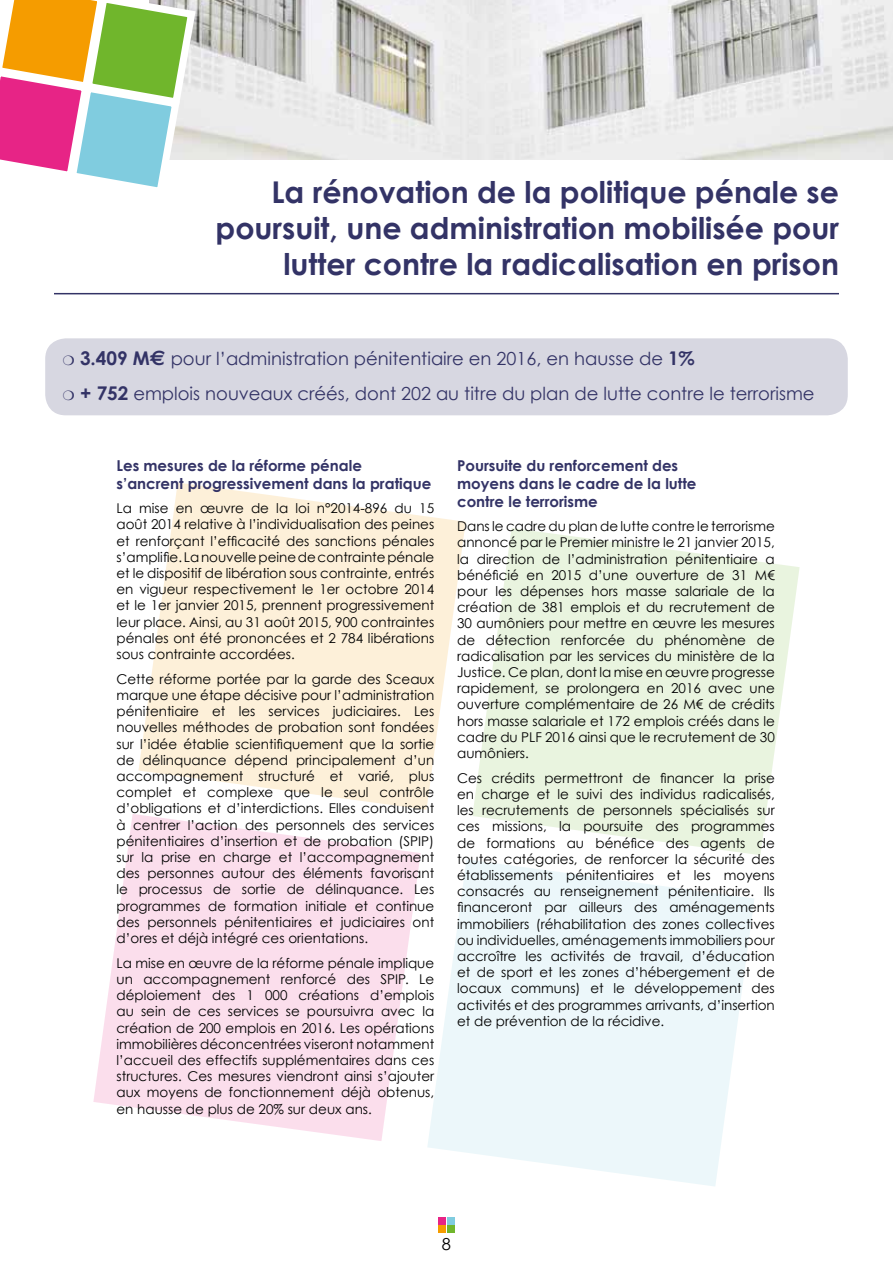
<style>
.page{position:relative;width:893px;height:1263px;background:#fff}
.page>*{position:absolute;margin:0;border:0;box-sizing:border-box;transform-origin:0 0}
.t1{font:700 30px/36px "Century Gothic";color:#336;text-align:right}
.t2{font:18px/35.4px "Century Gothic";color:#336}
.t3{font:16.5px "Century Gothic";color:#000}
.t4{font:700 15px/18px "Century Gothic";color:#336}
.t5{font:13.5px/16.2px "Century Gothic";color:#000;text-align:justify}
.s1{font-weight:700;font-size:18.9px}
.s2{font-family:"Euro Sans";font-weight:700;font-size:21px}
</style>
<div class="page">
<div style="left:438px;top:1226px;width:8px;height:7px;background:#f59c00"></div>
<div style="left:447px;top:1226px;width:8px;height:7px;background:#70b62c"></div>
<div style="left:438px;top:1217px;width:8px;height:7px;background:#e72486"></div>
<div style="left:447px;top:1217px;width:8px;height:7px;background:#80ccdf"></div>
<div style="left:45px;top:338px;width:803px;height:77px;background:#d7d7e1;border-radius:21px"></div>
<svg style="left:138px;top:482px;width:328px;height:328px;fill:#fdf0d9"></svg>
<svg style="left:472px;top:528px;width:328px;height:327px;fill:#e9f4df"></svg>
<svg style="left:93px;top:814px;width:328px;height:327px;fill:#fbdeec"></svg>
<svg style="left:427px;top:860px;width:327px;height:326px;fill:#ecf7fa"></svg>
<hr style="left:54px;top:293px;width:785px;height:1px;background:#336">
<img style="left:200px;top:0;width:693px;height:159px">
<svg style="left:0;top:0;width:200px;height:188px"></svg>
<h1 class="t1" style="left:216px;top:174px;width:625px">La rénovation de la politique pénale se poursuit, une administration mobilisée pour lutter contre la radicalisation en prison</h1>
<h2 class="t2" style="left:80px;top:340px;width:736px"><span class="s1">3.409 M</span><span class="s2">€</span> pour l’administration pénitentiaire en 2016, en hausse de <span class="s1">1%<br>+ 752</span> emplois nouveaux créés, dont 202 au titre du plan de lutte contre le terrorisme</h2>
<p class="t4" style="left:117px;top:456px;width:316px">Les mesures de la réforme pénale s’ancrent progressivement dans la pratique</p>
<p class="t5" style="left:117px;top:500px;width:319px">La mise en œuvre de la loi n°2014-896 du 15 août 2014 relative à l’individualisation des peines et renforçant l’efficacité des sanctions pénales s’amplifie. La nouvelle peine de contrainte pénale et le dispositif de libération sous contrainte, entrés en vigueur respectivement le 1er octobre 2014 et le 1er janvier 2015, prennent progressivement leur place. Ainsi, au 31 août 2015, 900 contraintes pénales ont été prononcées et 2 784 libérations sous contrainte accordées.</p>
<p class="t5" style="left:117px;top:671px;width:319px">Cette réforme portée par la garde des Sceaux marque une étape décisive pour l’administration pénitentiaire et les services judiciaires. Les nouvelles méthodes de probation sont fondées sur l’idée établie scientifiquement que la sortie de délinquance dépend principalement d’un accompagnement structuré et varié, plus complet et complexe que le seul contrôle d’obligations et d’interdictions. Elles conduisent à centrer l’action des personnels des services pénitentiaires d’insertion et de probation (SPIP) sur la prise en charge et l’accompagnement des personnes autour des éléments favorisant le processus de sortie de délinquance. Les programmes de formation initiale et continue des personnels pénitentiaires et judiciaires ont d’ores et déjà intégré ces orientations.</p>
<p class="t5" style="left:117px;top:954px;width:319px">La mise en œuvre de la réforme pénale implique un accompagnement renforcé des SPIP. Le déploiement des 1 000 créations d’emplois au sein de ces services se poursuivra avec la création de 200 emplois en 2016. Les opérations immobilières déconcentrées viseront notamment l’accueil des effectifs supplémentaires dans ces structures. Ces mesures viendront ainsi s’ajouter aux moyens de fonctionnement déjà obtenus, en hausse de plus de 20% sur deux ans.</p>
<p class="t4" style="left:457px;top:456px;width:241px">Poursuite du renforcement des moyens dans le cadre de la lutte contre le terrorisme</p>
<p class="t5" style="left:457px;top:518px;width:319px">Dans le cadre du plan de lutte contre le terrorisme annoncé par le Premier ministre le 21 janvier 2015, la direction de l’administration pénitentiaire a bénéficié en 2015 d’une ouverture de 31 M€ pour les dépenses hors masse salariale de la création de 381 emplois et du recrutement de 30 aumôniers pour mettre en œuvre les mesures de détection renforcée du phénomène de radicalisation par les services du ministère de la Justice. Ce plan, dont la mise en œuvre progresse rapidement, se prolongera en 2016 avec une ouverture complémentaire de 26 M€ de crédits hors masse salariale et 172 emplois créés dans le cadre du PLF 2016 ainsi que le recrutement de 30 aumôniers.</p>
<p class="t5" style="left:457px;top:770px;width:319px">Ces crédits permettront de financer la prise en charge et le suivi des individus radicalisés, les recrutements de personnels spécialisés sur ces missions, la poursuite des programmes de formations au bénéfice des agents de toutes catégories, de renforcer la sécurité des établissements pénitentiaires et les moyens consacrés au renseignement pénitentiaire. Ils financeront par ailleurs des aménagements immobiliers (réhabilitation des zones collectives ou individuelles, aménagements immobiliers pour accroître les activités de travail, d’éducation et de sport et les zones d’hébergement et de locaux communs) et le développement des activités et des programmes arrivants, d’insertion et de prévention de la récidive.</p>
<p class="t3" style="left:442px;top:1234px;width:11px">8</p>
</div>
